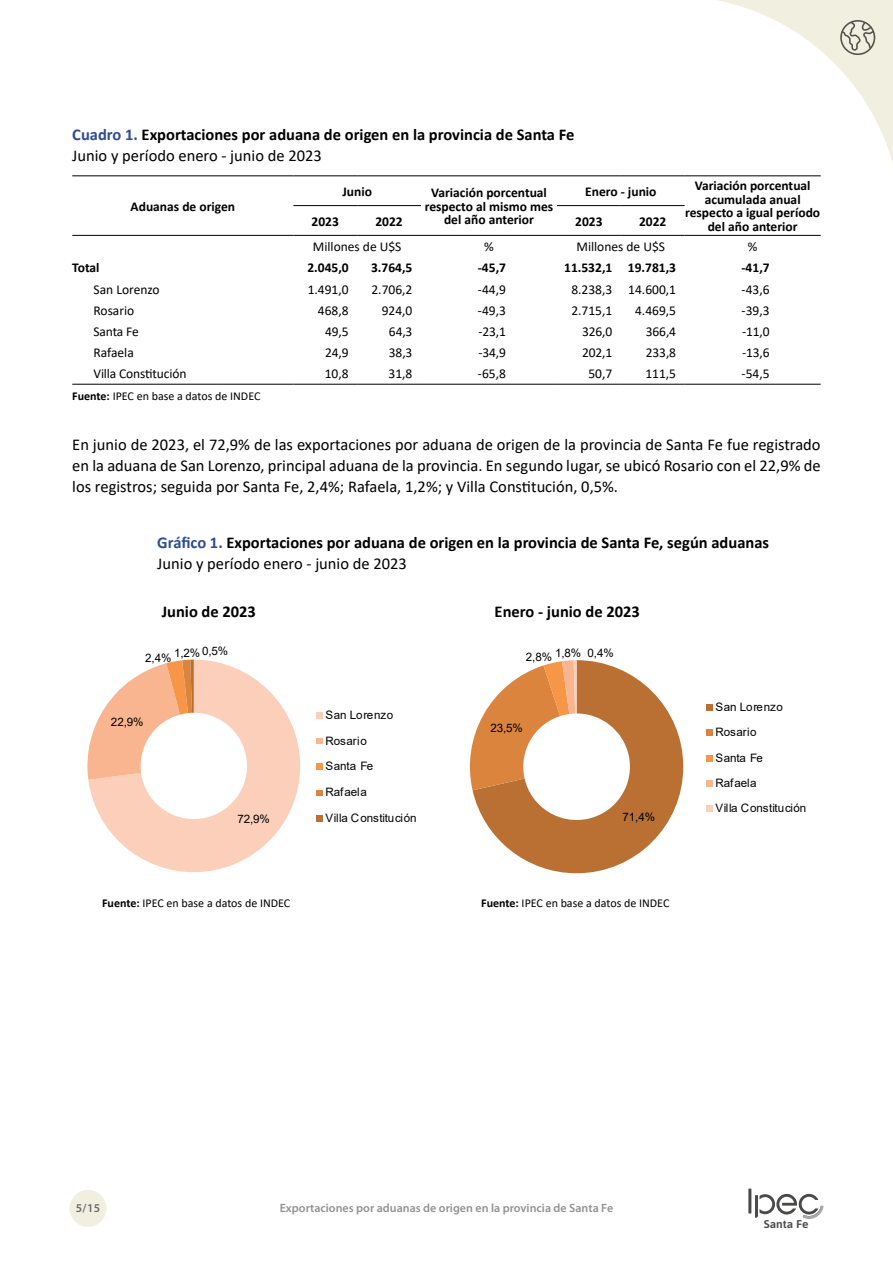
<style>
.page{position:relative;width:893px;height:1263px;background:#fff}
.page>*{position:absolute;margin:0;border:0;box-sizing:border-box;transform-origin:0 0}
.t1{font:16.5px/21px "Calibri";color:#000;text-align:justify}
.t2{font:700 16.5px/21px "Calibri";color:#000}
.t3{font:13.5px "Calibri";color:#000}
.t4{font:700 13.5px/13.5px "Calibri";color:#000;text-align:center}
.t5{font:12px "Calibri";color:#000}
.t6{font:600 12px "Myriad Pro";color:#929291}
.t7{font:600 12px "Myriad Pro";color:#6a6a69}
.t8{font:11.55px/25.3px "Arial";letter-spacing:-.01em;color:#000}
.t9{font:11.55px "Arial";letter-spacing:.015em;color:#000}
.t10{font:11.55px "Arial";letter-spacing:.02em;color:#000}
.t11{font:600 11.25px "Asap";color:#4a4a49;scale:1.06 1}
.s1{color:#2d4c95}
.s2{font-weight:400}
.s3{font-weight:700}
</style>
<div class="page">
<div style="left:70px;top:1190px;width:36px;height:37px;background:#f1f0e0;border-radius:50%"></div>
<hr style="left:748px;top:1188px;width:3px;height:25px;background:#4a4a49">
<svg style="left:755px;top:1193px;width:69px;height:26px"></svg>
<svg style="left:717px;top:0;width:176px;height:163px"></svg>
<hr style="left:72px;top:384px;width:221px;height:1px;background:#000">
<hr style="left:293px;top:384px;width:64px;height:1px;background:#000">
<hr style="left:357px;top:384px;width:64px;height:1px;background:#000">
<hr style="left:421px;top:384px;width:136px;height:1px;background:#000">
<hr style="left:557px;top:384px;width:64px;height:1px;background:#000">
<hr style="left:621px;top:384px;width:64px;height:1px;background:#000">
<hr style="left:685px;top:384px;width:136px;height:1px;background:#000">
<hr style="left:72px;top:175px;width:221px;height:1px;background:#000">
<hr style="left:293px;top:175px;width:64px;height:1px;background:#000">
<hr style="left:357px;top:175px;width:64px;height:1px;background:#000">
<hr style="left:421px;top:175px;width:136px;height:1px;background:#000">
<hr style="left:557px;top:175px;width:64px;height:1px;background:#000">
<hr style="left:621px;top:175px;width:64px;height:1px;background:#000">
<hr style="left:685px;top:175px;width:136px;height:1px;background:#000">
<hr style="left:293px;top:205px;width:64px;height:1px;background:#000">
<hr style="left:357px;top:205px;width:64px;height:1px;background:#000">
<hr style="left:557px;top:205px;width:64px;height:1px;background:#000">
<hr style="left:621px;top:205px;width:64px;height:1px;background:#000">
<hr style="left:72px;top:235px;width:221px;height:1px;background:#000">
<hr style="left:293px;top:235px;width:64px;height:1px;background:#000">
<hr style="left:357px;top:235px;width:64px;height:1px;background:#000">
<hr style="left:421px;top:235px;width:136px;height:1px;background:#000">
<hr style="left:557px;top:235px;width:64px;height:1px;background:#000">
<hr style="left:621px;top:235px;width:64px;height:1px;background:#000">
<hr style="left:685px;top:235px;width:136px;height:1px;background:#000">
<svg style="left:469px;top:660px;width:214px;height:213px"></svg>
<div style="left:706px;top:704px;width:7px;height:7px;background:#ba7032"></div>
<div style="left:706px;top:730px;width:7px;height:6px;background:#db843d"></div>
<div style="left:706px;top:755px;width:7px;height:6px;background:#f79646"></div>
<div style="left:706px;top:780px;width:7px;height:7px;background:#f9b590"></div>
<div style="left:706px;top:806px;width:7px;height:6px;background:#fbcfba"></div>
<svg style="left:87px;top:660px;width:213px;height:212px"></svg>
<svg style="left:317px;top:712px;width:6px;height:6px"></svg>
<svg style="left:317px;top:738px;width:6px;height:6px"></svg>
<svg style="left:317px;top:764px;width:6px;height:6px"></svg>
<svg style="left:317px;top:790px;width:6px;height:5px"></svg>
<div style="left:317px;top:815px;width:6px;height:7px;background:#ba7032"></div>
<p class="t2" style="left:72px;top:124px;width:504px"><span class="s1">Cuadro 1.</span> Exportaciones por aduana de origen en la provincia de Santa Fe<br><span class="s2">Junio y período enero - junio de 2023</span></p>
<p class="t4" style="left:131px;top:199px;width:106px">Aduanas de origen</p>
<p class="t4" style="left:342px;top:184px;width:31px">Junio</p>
<p class="t4" style="left:425px;top:186px;width:130px">Variación porcentual respecto al mismo mes del año anterior</p>
<p class="t4" style="left:585px;top:184px;width:73px">Enero - junio</p>
<p class="t4" style="left:685px;top:179px;width:137px">Variación porcentual acumulada anual respecto a igual período del año anterior</p>
<p class="t4" style="left:312px;top:214px;width:29px">2023</p>
<p class="t4" style="left:375px;top:214px;width:29px">2022</p>
<p class="t4" style="left:575px;top:214px;width:29px">2023</p>
<p class="t4" style="left:639px;top:214px;width:29px">2022</p>
<p class="t3" style="left:313px;top:237px;width:90px">Millones de U$S</p>
<p class="t3" style="left:484px;top:237px;width:11px">%</p>
<p class="t3" style="left:576px;top:237px;width:90px">Millones de U$S</p>
<p class="t3" style="left:748px;top:237px;width:11px">%</p>
<p class="t4" style="left:72px;top:261px;width:29px">Total</p>
<p class="t4" style="left:307px;top:261px;width:43px">2.045,0</p>
<p class="t4" style="left:371px;top:261px;width:43px">3.764,5</p>
<p class="t4" style="left:478px;top:261px;width:30px">-45,7</p>
<p class="t4" style="left:564px;top:261px;width:113px">11.532,1 19.781,3</p>
<p class="t4" style="left:741px;top:261px;width:30px">-41,7</p>
<p class="t3" style="left:94px;top:280px;width:68px">San Lorenzo</p>
<p class="t3" style="left:308px;top:280px;width:42px">1.491,0</p>
<p class="t3" style="left:371px;top:280px;width:42px">2.706,2</p>
<p class="t3" style="left:478px;top:280px;width:30px">-44,9</p>
<p class="t3" style="left:571px;top:280px;width:106px">8.238,3 14.600,1</p>
<p class="t3" style="left:742px;top:280px;width:30px">-43,6</p>
<p class="t3" style="left:94px;top:301px;width:42px">Rosario</p>
<p class="t3" style="left:318px;top:301px;width:32px">468,8</p>
<p class="t3" style="left:382px;top:301px;width:32px">924,0</p>
<p class="t3" style="left:478px;top:301px;width:30px">-49,3</p>
<p class="t3" style="left:571px;top:301px;width:42px">2.715,1</p>
<p class="t3" style="left:635px;top:301px;width:42px">4.469,5</p>
<p class="t3" style="left:742px;top:301px;width:30px">-39,3</p>
<p class="t3" style="left:94px;top:322px;width:47px">Santa Fe</p>
<p class="t3" style="left:325px;top:322px;width:25px">49,5</p>
<p class="t3" style="left:389px;top:322px;width:25px">64,3</p>
<p class="t3" style="left:478px;top:322px;width:29px">-23,1</p>
<p class="t3" style="left:582px;top:322px;width:32px">326,0</p>
<p class="t3" style="left:646px;top:322px;width:32px">366,4</p>
<p class="t3" style="left:742px;top:322px;width:29px">-11,0</p>
<p class="t3" style="left:94px;top:343px;width:42px">Rafaela</p>
<p class="t3" style="left:325px;top:343px;width:25px">24,9</p>
<p class="t3" style="left:389px;top:343px;width:25px">38,3</p>
<p class="t3" style="left:478px;top:343px;width:29px">-34,9</p>
<p class="t3" style="left:582px;top:343px;width:32px">202,1</p>
<p class="t3" style="left:646px;top:343px;width:32px">233,8</p>
<p class="t3" style="left:742px;top:343px;width:29px">-13,6</p>
<p class="t3" style="left:93px;top:365px;width:94px">Villa Constitución</p>
<p class="t3" style="left:325px;top:365px;width:25px">10,8</p>
<p class="t3" style="left:388px;top:365px;width:25px">31,8</p>
<p class="t3" style="left:478px;top:365px;width:30px">-65,8</p>
<p class="t3" style="left:588px;top:365px;width:25px">50,7</p>
<p class="t3" style="left:645px;top:365px;width:32px">111,5</p>
<p class="t3" style="left:742px;top:365px;width:30px">-54,5</p>
<p class="t5" style="left:72px;top:387px;width:190px"><span class="s3">Fuente:</span> IPEC en base a datos de INDEC</p>
<p class="t1" style="left:72px;top:434px;width:750px">En junio de 2023, el 72,9% de las exportaciones por aduana de origen de la provincia de Santa Fe fue registrado en la aduana de San Lorenzo, principal aduana de la provincia. En segundo lugar, se ubicó Rosario con el 22,9% de los registros; seguida por Santa Fe, 2,4%; Rafaela, 1,2%; y Villa Constitución, 0,5%.</p>
<p class="t2" style="left:157px;top:532px;width:613px"><span class="s1">Gráfico 1.</span> Exportaciones por aduana de origen en la provincia de Santa Fe, según aduanas<br><span class="s2">Junio y período enero - junio de 2023</span></p>
<p class="t2" style="left:162px;top:600px;width:96px">Junio de 2023</p>
<p class="t2" style="left:495px;top:600px;width:147px">Enero - junio de 2023</p>
<p class="t8" style="left:145px;top:640px;width:84px">2,4% 1,2% 0,5%</p>
<p class="t8" style="left:111px;top:709px;width:34px">22,9%</p>
<p class="t8" style="left:237px;top:806px;width:34px">72,9%</p>
<p class="t9" style="left:326px;top:707px;width:69px">San Lorenzo</p>
<p class="t10" style="left:326px;top:733px;width:43px">Rosario</p>
<p class="t8" style="left:326px;top:754px;width:49px">Santa Fe</p>
<p class="t8" style="left:326px;top:779px;width:43px">Rafaela</p>
<p class="t8" style="left:326px;top:805px;width:92px">Villa Constitución</p>
<p class="t8" style="left:526px;top:640px;width:89px">2,8% 1,8% 0,4%</p>
<p class="t8" style="left:490px;top:715px;width:34px">23,5%</p>
<p class="t8" style="left:622px;top:804px;width:34px">71,4%</p>
<p class="t5" style="left:102px;top:894px;width:190px"><span class="s3">Fuente:</span> IPEC en base a datos de INDEC</p>
<p class="t5" style="left:481px;top:894px;width:190px"><span class="s3">Fuente:</span> IPEC en base a datos de INDEC</p>
<p class="t8" style="left:715px;top:694px;width:92px">San Lorenzo<br>Rosario<br>Santa Fe<br>Rafaela<br>Villa Constitución</p>
<p class="t7" style="left:76px;top:1200px;width:26px">5/15</p>
<p class="t6" style="left:280px;top:1200px;width:335px">Exportaciones por aduanas de origen en la provincia de Santa Fe</p>
<p class="t11" style="left:764px;top:1216px;width:44px">Santa Fe</p>
</div>
